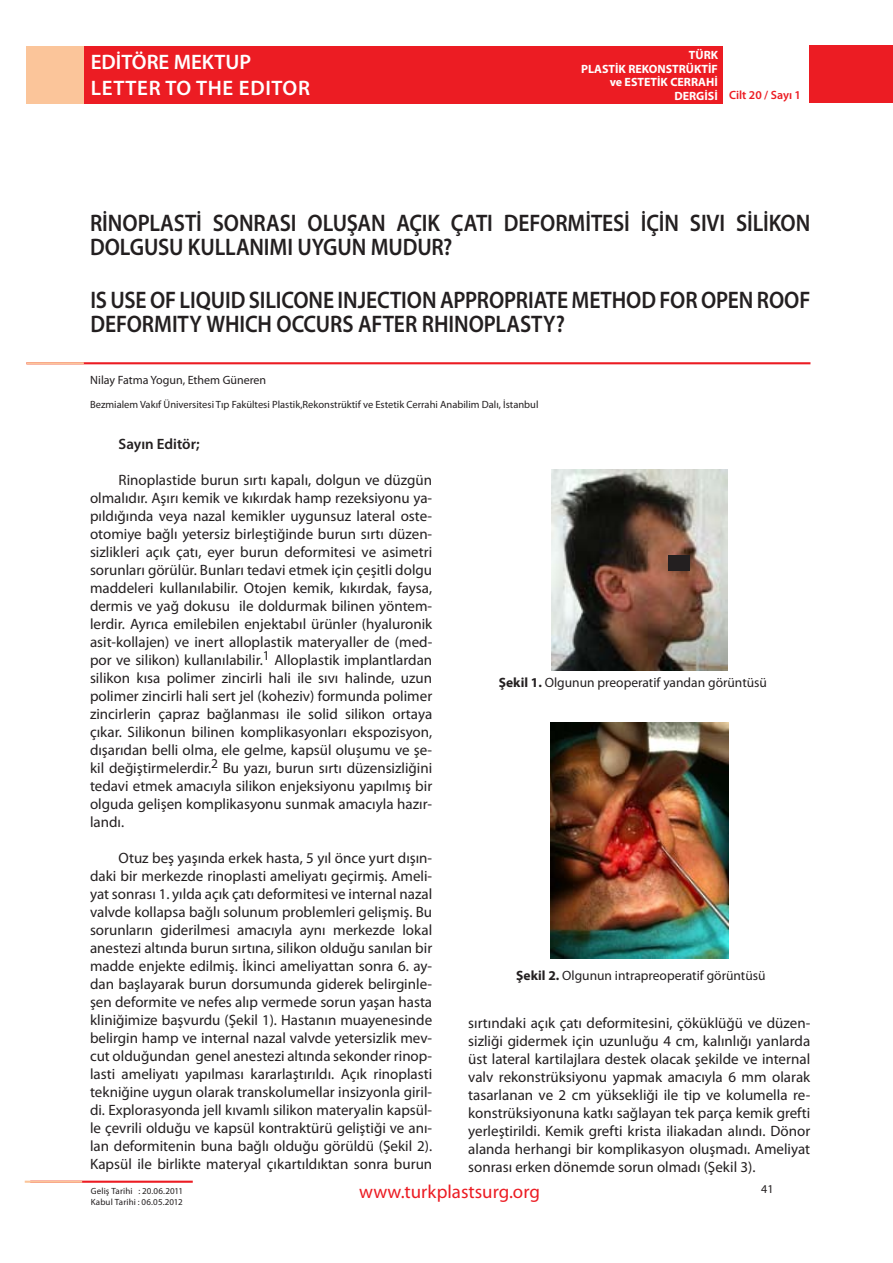
<style>
.page{position:relative;width:893px;height:1263px;background:#fff}
.page>*{position:absolute;margin:0;border:0;box-sizing:border-box;transform-origin:0 0}
.t1{font:600 24px/24px "Myriad Pro";letter-spacing:-.005em;color:#231f20;scale:.9 1}
.t2{font:600 21px "Myriad Pro";letter-spacing:.03em;color:#fff}
.t3{font:600 21px "Myriad Pro";letter-spacing:.01em;color:#fff}
.t4{font:18.9px "Myriad Pro";color:#ec1c23}
.t5{font:15px/18px "Myriad Pro";color:#231f20;text-align:justify}
.t6{font:600 15px "Myriad Pro";color:#231f20}
.t7{font:13.5px "Myriad Pro";color:#231f20}
.t8{font:700 12px/13.2px "Myriad Pro";color:#fff}
.t9{font:12px "Myriad Pro";color:#231f20}
.t10{font:10.5px "Myriad Pro";color:#231f20}
.t11{font:9px "Myriad Pro";letter-spacing:.015em;color:#231f20}
.s1{font-weight:600;color:#ec1c23}
.s2{font-weight:700}
</style>
<div class="page">
<div style="left:26px;top:46px;width:696px;height:58px;background:#ec1c23"></div>
<div style="left:26px;top:46px;width:58px;height:58px;background:#fbc59a"></div>
<hr style="left:26px;top:362px;width:784px;height:2px;background:#ec1c23">
<hr style="left:26px;top:362px;width:58px;height:2px;background:#fbc59a">
<hr style="left:30px;top:1180px;width:163px;height:3px;background:#ec1c23">
<hr style="left:25px;top:1180px;width:57px;height:3px;background:#fbc59a">
<div style="left:810px;top:46px;width:83px;height:57px;background:#ec1c23"></div>
<img style="left:552px;top:469px;width:175px;height:201px">
<img style="left:551px;top:722px;width:177px;height:236px">
<div style="left:668px;top:555px;width:21px;height:16px;background:#231f20"></div>
<p class="t8" style="left:689px;top:48px;width:31px">TÜRK</p>
<h2 class="t3" style="left:91px;top:49px;width:162px">EDİTÖRE MEKTUP</h2>
<p class="t8" style="left:581px;top:62px;width:138px">PLASTİK REKONSTRÜKTİF</p>
<h2 class="t2" style="left:91px;top:75px;width:221px">LETTER TO THE EDITOR</h2>
<p class="t8" style="left:674px;top:75px;width:128px;text-indent:-65px">ve ESTETİK CERRAHİ<br>DERGİSİ <span class="s1">Cilt 20 / Sayı 1</span></p>
<h1 class="t1" style="left:90px;top:211px;width:802px">RİNOPLASTİ SONRASI OLUŞAN AÇIK ÇATI DEFORMİTESİ İÇİN SIVI SİLİKON<br>DOLGUSU KULLANIMI UYGUN MUDUR?</h1>
<h1 class="t1" style="left:90px;top:287px;width:801px">IS USE OF LIQUID SILICONE INJECTION APPROPRIATE METHOD FOR OPEN ROOF<br>DEFORMITY WHICH OCCURS AFTER RHINOPLASTY?</h1>
<p class="t9" style="left:90px;top:372px;width:178px">Nilay Fatma Yogun, Ethem Güneren</p>
<p class="t10" style="left:90px;top:398px;width:450px">Bezmialem Vakıf Üniversitesi Tıp Fakültesi Plastik,Rekonstrüktif ve Estetik Cerrahi Anabilim Dalı, İstanbul</p>
<p class="t6" style="left:118px;top:434px;width:83px">Sayın Editör;</p>
<p class="t5" style="left:90px;top:471px;width:344px;text-indent:29px">Rinoplastide burun sırtı kapalı, dolgun ve düzgün olmalıdır. Aşırı kemik ve kıkırdak hamp rezeksiyonu ya&shy;pıldığında veya nazal kemikler uygunsuz lateral oste&shy;otomiye bağlı yetersiz birleştiğinde burun sırtı düzen&shy;sizlikleri açık çatı, eyer burun deformitesi ve asimetri sorunları görülür. Bunları tedavi etmek için çeşitli dolgu maddeleri kullanılabilir. Otojen kemik, kıkırdak, faysa, dermis ve yağ dokusu ile doldurmak bilinen yöntem&shy;lerdir. Ayrıca emilebilen enjektabıl ürünler (hyaluronik asit-kollajen) ve inert alloplastik materyaller de (med&shy;por ve silikon) kullanılabilir.<sup>1</sup> Alloplastik implantlardan silikon kısa polimer zincirli hali ile sıvı halinde, uzun polimer zincirli hali sert jel (koheziv) formunda polimer zincirlerin çapraz bağlanması ile solid silikon ortaya çıkar. Silikonun bilinen komplikasyonları ekspozisyon, dışarıdan belli olma, ele gelme, kapsül oluşumu ve şe&shy;kil değiştirmelerdir.<sup>2</sup> Bu yazı, burun sırtı düzensizliğini tedavi etmek amacıyla silikon enjeksiyonu yapılmış bir olguda gelişen komplikasyonu sunmak amacıyla hazır&shy;landı.</p>
<p class="t5" style="left:90px;top:849px;width:344px;text-indent:28px">Otuz beş yaşında erkek hasta, 5 yıl önce yurt dışın&shy;daki bir merkezde rinoplasti ameliyatı geçirmiş. Ameli&shy;yat sonrası 1. yılda açık çatı deformitesi ve internal nazal valvde kollapsa bağlı solunum problemleri gelişmiş. Bu sorunların giderilmesi amacıyla aynı merkezde lokal anestezi altında burun sırtına, silikon olduğu sanılan bir madde enjekte edilmiş. İkinci ameliyattan sonra 6. ay&shy;dan başlayarak burun dorsumunda giderek belirginle&shy;şen deformite ve nefes alıp vermede sorun yaşan hasta kliniğimize başvurdu (Şekil 1). Hastanın muayenesinde belirgin hamp ve internal nazal valvde yetersizlik mev&shy;cut olduğundan genel anestezi altında sekonder rinop&shy;lasti ameliyatı yapılması kararlaştırıldı. Açık rinoplasti tekniğine uygun olarak transkolumellar insizyonla giril&shy;di. Explorasyonda jell kıvamlı silikon materyalin kapsül&shy;le çevrili olduğu ve kapsül kontraktürü geliştiği ve anı&shy;lan deformitenin buna bağlı olduğu görüldü (Şekil 2).<br>Kapsül ile birlikte materyal çıkartıldıktan sonra burun</p>
<p class="t7" style="left:499px;top:674px;width:270px"><span class="s2">Şekil 1.</span> Olgunun preoperatif yandan görüntüsü</p>
<p class="t7" style="left:516px;top:967px;width:251px"><span class="s2">Şekil 2.</span> Olgunun intrapreoperatif görüntüsü</p>
<p class="t5" style="left:468px;top:1014px;width:344px">sırtındaki açık çatı deformitesini, çöküklüğü ve düzen&shy;sizliği gidermek için uzunluğu 4 cm, kalınlığı yanlarda üst lateral kartilajlara destek olacak şekilde ve internal valv rekonstrüksiyonu yapmak amacıyla 6 mm olarak tasarlanan ve 2 cm yüksekliği ile tip ve kolumella re&shy;konstrüksiyonuna katkı sağlayan tek parça kemik grefti yerleştirildi. Kemik grefti krista iliakadan alındı. Dönor alanda herhangi bir komplikasyon oluşmadı. Ameliyat sonrası erken dönemde sorun olmadı (Şekil 3).</p>
<p class="t11" style="left:91px;top:1185px;width:94px">Geliş Tarihi : 20.06.2011</p>
<p class="t4" style="left:359px;top:1180px;width:182px">www.turkplastsurg.org</p>
<p class="t9" style="left:761px;top:1182px;width:14px">41</p>
<p class="t11" style="left:91px;top:1196px;width:94px">Kabul Tarihi : 06.05.2012</p>
</div>
